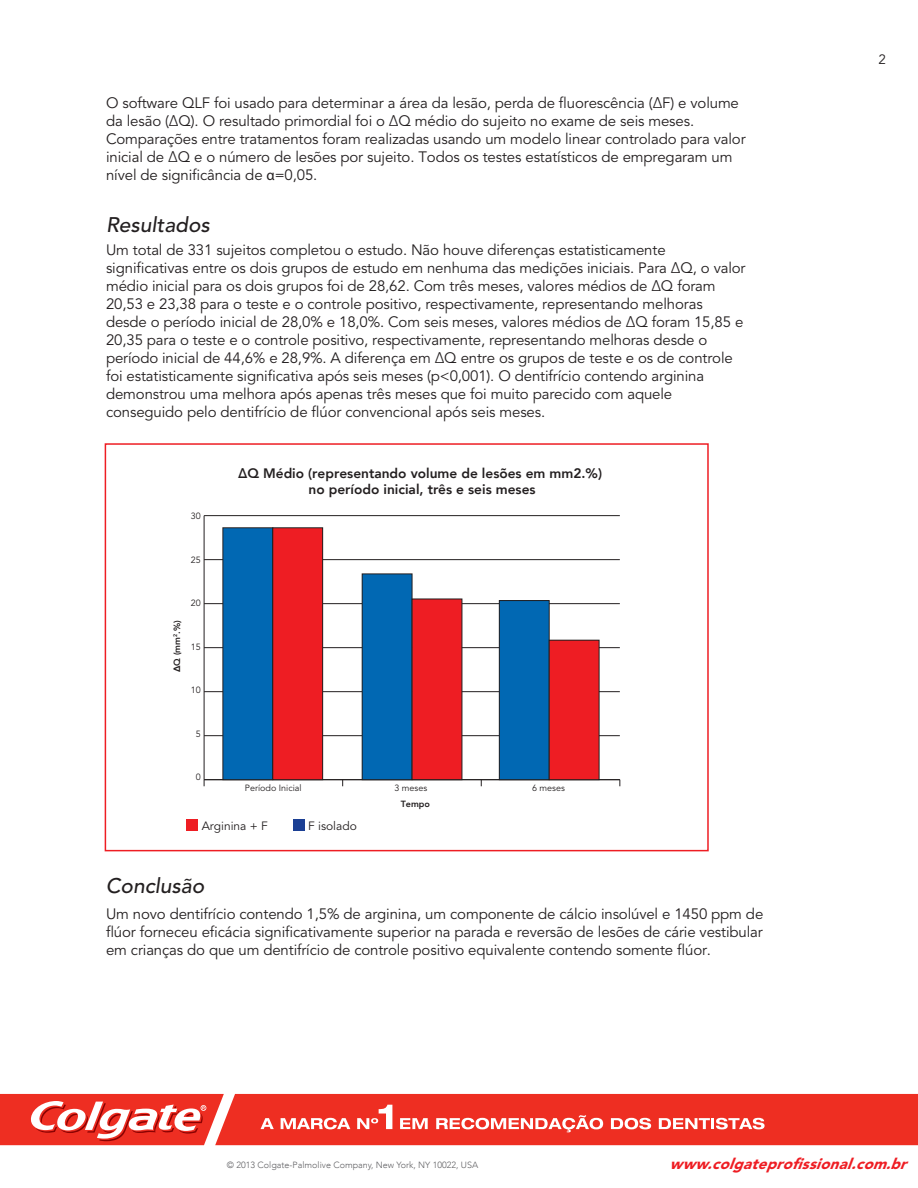
<style>
.page{position:relative;width:918px;height:1188px;background:#fff}
.page>*{position:absolute;margin:0;border:0;box-sizing:border-box;transform-origin:0 0}
.t1{font:italic 500 21px "Avenir LT Std";color:#231f20}
.t2{font:15px/18px "Avenir LT Std";letter-spacing:-.01em;color:#231f20}
.t3{font:italic 900 15px "Avenir LT Std";color:#ee1d23}
.t4{font:800 13.65px/16.5px "Avenir";color:#231f20;text-align:center}
.t5{font:13.5px "Avenir LT Std";color:#231f20}
.t6{font:12px "Avenir LT Std";color:#231f20}
.t7{font:300 9px "Avenir";color:#616164}
.t8{font:9px "Avenir LT Std";color:#231f20}
.t9{font:800 9px "Avenir";color:#231f20}
.s1{font-family:"Myriad Pro"}
.s2{font-family:"Arial";font-weight:700}
</style>
<div class="page">
<div style="left:105px;top:443px;width:604px;height:408px;border:2px solid #ee1d23"></div>
<hr style="left:204px;top:516px;width:1px;height:264px;background:#231f20">
<hr style="left:204px;top:779px;width:416px;height:1px;background:#231f20">
<hr style="left:204px;top:735px;width:416px;height:1px;background:#231f20">
<hr style="left:204px;top:691px;width:416px;height:1px;background:#231f20">
<hr style="left:204px;top:647px;width:416px;height:1px;background:#231f20">
<hr style="left:204px;top:603px;width:416px;height:1px;background:#231f20">
<hr style="left:204px;top:559px;width:416px;height:1px;background:#231f20">
<hr style="left:204px;top:515px;width:416px;height:1px;background:#231f20">
<div style="left:499px;top:601px;width:50px;height:179px;background:#0168b3"></div>
<div style="left:499px;top:600px;width:50px;height:180px;border:1px solid #231f20"></div>
<div style="left:549px;top:640px;width:50px;height:140px;background:#ee1d23"></div>
<div style="left:549px;top:640px;width:50px;height:140px;border:1px solid #231f20"></div>
<div style="left:362px;top:574px;width:50px;height:206px;background:#0168b3"></div>
<div style="left:362px;top:574px;width:50px;height:206px;border:1px solid #231f20"></div>
<div style="left:412px;top:599px;width:50px;height:181px;background:#ee1d23"></div>
<div style="left:223px;top:528px;width:50px;height:252px;background:#0168b3"></div>
<div style="left:223px;top:528px;width:50px;height:252px;border:1px solid #231f20"></div>
<div style="left:273px;top:528px;width:50px;height:252px;background:#ee1d23"></div>
<div style="left:273px;top:528px;width:50px;height:252px;border:1px solid #231f20"></div>
<div style="left:186px;top:819px;width:12px;height:12px;background:#ee1d23"></div>
<div style="left:293px;top:819px;width:12px;height:12px;background:#1b3f94"></div>
<svg style="left:0;top:1094px;width:918px;height:51px"></svg>
<p class="t2" style="left:106px;top:94px;width:641px">O software QLF foi usado para determinar a área da lesão, perda de fluorescência (∆F) e volume da lesão (∆Q). O resultado primordial foi o ∆Q médio do sujeito no exame de seis meses.<br>Comparações entre tratamentos foram realizadas usando um modelo linear controlado para valor inicial de ∆Q e o número de lesões por sujeito. Todos os testes estatísticos de empregaram um nível de significância de <span class="s1">α</span>=0,05.</p>
<h1 class="t1" style="left:106px;top:213px;width:105px">Resultados</h1>
<p class="t2" style="left:106px;top:242px;width:641px">Um total de 331 sujeitos completou o estudo. Não houve diferenças estatisticamente significativas entre os dois grupos de estudo em nenhuma das medições iniciais. Para ∆Q, o valor médio inicial para os dois grupos foi de 28,62. Com três meses, valores médios de ∆Q foram 20,53 e 23,38 para o teste e o controle positivo, respectivamente, representando melhoras desde o período inicial de 28,0% e 18,0%. Com seis meses, valores médios de ∆Q foram 15,85 e 20,35 para o teste e o controle positivo, respectivamente, representando melhoras desde o período inicial de 44,6% e 28,9%. A diferença em ∆Q entre os grupos de teste e os de controle foi estatisticamente significativa após seis meses (p&lt;0,001). O dentifrício contendo arginina demonstrou uma melhora após apenas três meses que foi muito parecido com aquele conseguido pelo dentifrício de flúor convencional após seis meses.</p>
<p class="t9" style="left:169px;top:672px;width:53px;rotate:-90deg"><span class="s2">Δ</span>Q (mm<sup>2</sup>.%)</p>
<p class="t8" style="left:191px;top:511px;width:12px">30</p>
<p class="t8" style="left:191px;top:555px;width:12px">25</p>
<p class="t8" style="left:191px;top:598px;width:12px">20</p>
<p class="t8" style="left:191px;top:642px;width:12px">15</p>
<p class="t8" style="left:191px;top:685px;width:12px">10</p>
<p class="t8" style="left:196px;top:729px;width:7px">5</p>
<p class="t8" style="left:196px;top:772px;width:7px">0</p>
<p class="t4" style="left:238px;top:464px;width:366px">ΔQ Médio (representando volume de lesões em mm2.%) no período inicial, três e seis meses</p>
<p class="t8" style="left:245px;top:782px;width:58px">Período Inicial</p>
<p class="t8" style="left:394px;top:782px;width:34px">3 meses</p>
<p class="t8" style="left:532px;top:782px;width:34px">6 meses</p>
<p class="t9" style="left:401px;top:795px;width:31px">Tempo</p>
<p class="t6" style="left:202px;top:819px;width:68px">Arginina + F</p>
<p class="t6" style="left:308px;top:819px;width:50px">F isolado</p>
<h1 class="t1" style="left:106px;top:873px;width:100px">Conclusão</h1>
<p class="t2" style="left:106px;top:905px;width:659px;text-align:justify">Um novo dentifrício contendo 1,5% de arginina, um componente de cálcio insolúvel e 1450 ppm de flúor forneceu eficácia significativamente superior na parada e reversão de lesões de cárie vestibular em crianças do que um dentifrício de controle positivo equivalente contendo somente flúor.</p>
<p class="t5" style="left:878px;top:52px;width:9px">2</p>
<p class="t7" style="left:227px;top:1159px;width:253px">© 2013 Colgate-Palmolive Company, New York, NY 10022, USA</p>
<p class="t3" style="left:670px;top:1155px;width:242px">www.colgateprofissional.com.br</p>
</div>
